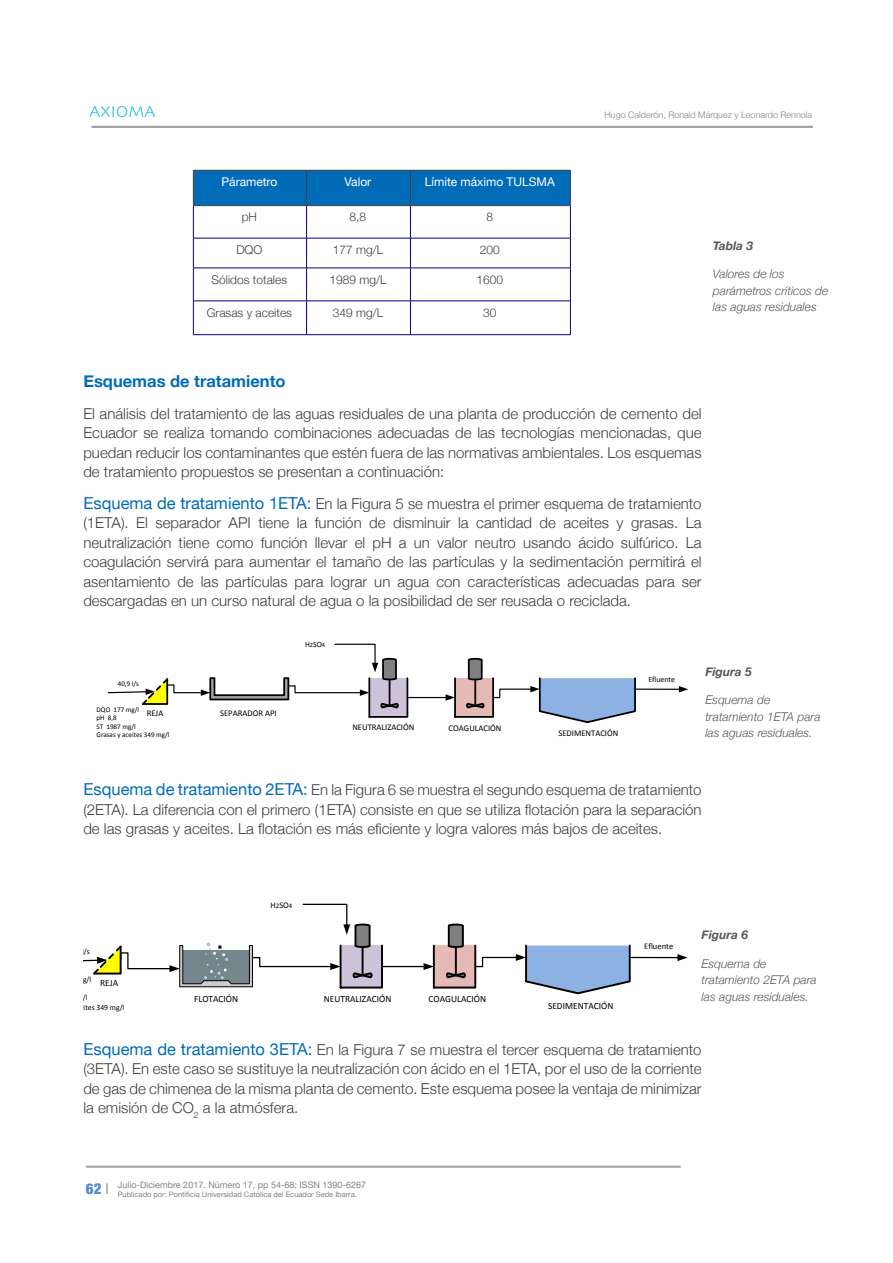
<style>
.page{position:relative;width:893px;height:1263px;background:#fff}
.page>*{position:absolute;margin:0;border:0;box-sizing:border-box;transform-origin:0 0}
.t1{font:700 16.5px "Helvetica Neue";color:#006cb7}
.t2{font:300 15px/19.5px "Helvetica Neue";color:#3e3e3f;text-align:justify}
.t3{font:italic 300 12px/16.5px "Helvetica Neue";color:#57585a}
.Contenido_de_la_tabl{font:300 12px "Helvetica Neue";color:#3e3e3f}
.Contenido_de_la_tabl-2{font:12px "Helvetica Neue";color:#fff}
.t4{font:italic 700 12px "Helvetica Neue";color:#57585a}
.t5{font:9.45px "Calibri";color:#000}
.t6{font:9px "Helvetica Neue";color:#808285}
.t7{font:300 9px "Helvetica Neue";color:#808285}
.t8{font:8.7px "Calibri";color:#000}
.t9{font:7.95px "Calibri";color:#000}
.t10{font:7.8px "Calibri";color:#000}
.t11{font:7.5px "Helvetica Neue";color:#808285}
.t12{font:7.2px/8.6px "Calibri";color:#000}
.s1{font-weight:400;font-size:16.5px;color:#006cb7}
.s2{font-size:6.45px}
.s3{font-size:6.9px}
.s4{font-weight:900;font-stretch:condensed;font-size:15px;color:#5a8fcb}
.s5{font-weight:300;font-size:15px;color:#76787b}
</style>
<div class="page">
<svg style="left:89px;top:106px;width:66px;height:11px"></svg>
<hr style="left:86px;top:1166px;width:595px;height:1px;background:#919396">
<hr style="left:86px;top:1167px;width:595px;height:1px;background:#919396">
<hr style="left:91px;top:126px;width:722px;height:1px;background:#919396">
<hr style="left:91px;top:127px;width:722px;height:1px;background:#919396">
<div style="left:194px;top:171px;width:376px;height:34px;background:#006cb7"></div>
<svg style="left:194px;top:206px;width:376px;height:128px"></svg>
<hr style="left:193px;top:170px;width:1px;height:35px;background:#3e3e3f">
<hr style="left:193px;top:170px;width:114px;height:1px;background:#3e3e3f">
<hr style="left:306px;top:170px;width:1px;height:35px;background:#3e3e3f">
<hr style="left:307px;top:170px;width:103px;height:1px;background:#3e3e3f">
<hr style="left:410px;top:170px;width:1px;height:35px;background:#3e3e3f">
<hr style="left:570px;top:170px;width:1px;height:35px;background:#3e3e3f">
<hr style="left:410px;top:170px;width:161px;height:1px;background:#3e3e3f">
<hr style="left:193px;top:206px;width:1px;height:32px;background:#000080">
<hr style="left:193px;top:205px;width:114px;height:1px;background:#3e3e3f">
<hr style="left:306px;top:206px;width:1px;height:32px;background:#000080">
<hr style="left:307px;top:205px;width:103px;height:1px;background:#3e3e3f">
<hr style="left:410px;top:206px;width:1px;height:32px;background:#000080">
<hr style="left:570px;top:206px;width:1px;height:32px;background:#000080">
<hr style="left:410px;top:205px;width:161px;height:1px;background:#3e3e3f">
<hr style="left:193px;top:238px;width:1px;height:30px;background:#000080">
<hr style="left:193px;top:238px;width:114px;height:1px;background:#000080">
<hr style="left:306px;top:238px;width:1px;height:30px;background:#000080">
<hr style="left:307px;top:238px;width:103px;height:1px;background:#000080">
<hr style="left:410px;top:238px;width:1px;height:30px;background:#000080">
<hr style="left:570px;top:238px;width:1px;height:30px;background:#000080">
<hr style="left:410px;top:238px;width:161px;height:1px;background:#000080">
<hr style="left:193px;top:268px;width:1px;height:33px;background:#000080">
<hr style="left:193px;top:268px;width:114px;height:1px;background:#000080">
<hr style="left:306px;top:268px;width:1px;height:33px;background:#000080">
<hr style="left:307px;top:268px;width:103px;height:1px;background:#000080">
<hr style="left:410px;top:268px;width:1px;height:33px;background:#000080">
<hr style="left:570px;top:268px;width:1px;height:33px;background:#000080">
<hr style="left:410px;top:268px;width:161px;height:1px;background:#000080">
<hr style="left:193px;top:301px;width:1px;height:33px;background:#000080">
<hr style="left:193px;top:301px;width:114px;height:1px;background:#000080">
<hr style="left:193px;top:334px;width:114px;height:1px;background:#000080">
<hr style="left:306px;top:301px;width:1px;height:33px;background:#000080">
<hr style="left:307px;top:301px;width:103px;height:1px;background:#000080">
<hr style="left:307px;top:334px;width:103px;height:1px;background:#000080">
<hr style="left:410px;top:301px;width:1px;height:33px;background:#000080">
<hr style="left:570px;top:301px;width:1px;height:33px;background:#000080">
<hr style="left:410px;top:301px;width:161px;height:1px;background:#000080">
<hr style="left:410px;top:334px;width:161px;height:1px;background:#000080">
<hr style="left:407px;top:697px;width:39px;height:1px;background:#000">
<svg style="left:446px;top:657px;width:190px;height:67px"></svg>
<hr style="left:635px;top:688px;width:45px;height:2px;background:#000">
<svg style="left:679px;top:686px;width:9px;height:6px"></svg>
<svg style="left:107px;top:643px;width:302px;height:75px"></svg>
<hr style="left:382px;top:966px;width:42px;height:1px;background:#000">
<svg style="left:424px;top:923px;width:208px;height:72px"></svg>
<hr style="left:630px;top:957px;width:48px;height:1px;background:#000">
<svg style="left:677px;top:954px;width:11px;height:7px"></svg>
<svg style="left:83px;top:903px;width:301px;height:86px"></svg>
<p class="Contenido_de_la_tabl-2" style="left:221px;top:174px;width:57px">Párametro</p>
<p class="Contenido_de_la_tabl-2" style="left:345px;top:174px;width:28px">Valor</p>
<p class="Contenido_de_la_tabl-2" style="left:425px;top:174px;width:132px">Límite máximo TULSMA</p>
<p class="Contenido_de_la_tabl" style="left:242px;top:210px;width:17px">pH</p>
<p class="Contenido_de_la_tabl" style="left:350px;top:210px;width:18px">8,8</p>
<p class="Contenido_de_la_tabl" style="left:486px;top:210px;width:8px">8</p>
<p class="Contenido_de_la_tabl" style="left:236px;top:242px;width:28px">DQO</p>
<p class="Contenido_de_la_tabl" style="left:333px;top:242px;width:52px">177 mg/L</p>
<p class="Contenido_de_la_tabl" style="left:480px;top:242px;width:22px">200</p>
<p class="Contenido_de_la_tabl" style="left:212px;top:272px;width:77px">Sólidos totales</p>
<p class="Contenido_de_la_tabl" style="left:329px;top:272px;width:59px">1989 mg/L</p>
<p class="Contenido_de_la_tabl" style="left:476px;top:272px;width:28px">1600</p>
<p class="Contenido_de_la_tabl" style="left:207px;top:305px;width:87px">Grasas y aceites</p>
<p class="Contenido_de_la_tabl" style="left:333px;top:305px;width:52px">349 mg/L</p>
<p class="Contenido_de_la_tabl" style="left:483px;top:305px;width:15px">30</p>
<p class="t7" style="left:605px;top:109px;width:209px">Hugo Calderón, Ronald Márquez y Leonardo Rennola</p>
<p class="t4" style="left:713px;top:238px;width:42px">Tabla 3</p>
<p class="t3" style="left:713px;top:266px;width:117px">Valores de los parámetros críticos de las aguas residuales</p>
<p class="t1" style="left:83px;top:371px;width:204px">Esquemas de tratamiento</p>
<p class="t2" style="left:83px;top:403px;width:620px">El análisis del tratamiento de las aguas residuales de una planta de producción de cemento del Ecuador se realiza tomando combinaciones adecuadas de las tecnologías mencionadas, que puedan reducir los contaminantes que estén fuera de las normativas ambientales. Los esquemas de tratamiento propuestos se presentan a continuación:</p>
<p class="t2" style="left:83px;top:493px;width:620px"><span class="s1">Esquema de tratamiento 1ETA:</span> En la Figura 5 se muestra el primer esquema de tratamiento (1ETA). El separador API tiene la función de disminuir la cantidad de aceites y grasas. La neutralización tiene como función llevar el pH a un valor neutro usando ácido sulfúrico. La coagulación servirá para aumentar el tamaño de las partículas y la sedimentación permitirá el asentamiento de las partículas para lograr un agua con características adecuadas para ser descargadas en un curso natural de agua o la posibilidad de ser reusada o reciclada.</p>
<p class="t9" style="left:305px;top:639px;width:22px">H<span class="s2">2</span>SO<span class="s2">4</span></p>
<p class="t12" style="left:118px;top:679px;width:23px">40,9 l/s</p>
<p class="t12" style="left:97px;top:705px;width:74px">DQO 177 mg/l<br>pH 8,8<br>ST 1987 mg/l<br>Grasas y aceites 349 mg/l</p>
<p class="t8" style="left:147px;top:707px;width:18px">REJA</p>
<p class="t8" style="left:220px;top:707px;width:58px">SEPARADOR API</p>
<p class="t8" style="left:352px;top:722px;width:64px">NEUTRALIZACIÓN</p>
<p class="t8" style="left:449px;top:722px;width:54px">COAGULACIÓN</p>
<p class="t8" style="left:558px;top:728px;width:62px">SEDIMENTACIÓN</p>
<p class="t9" style="left:648px;top:674px;width:28px">Efluente</p>
<p class="t4" style="left:705px;top:664px;width:48px">Figura 5</p>
<p class="t3" style="left:705px;top:692px;width:117px">Esquema de tratamiento 1ETA para las aguas residuales.</p>
<p class="t2" style="left:83px;top:780px;width:620px"><span class="s1">Esquema de tratamiento 2ETA:</span> En la Figura 6 se muestra el segundo esquema de tratamiento (2ETA). La diferencia con el primero (1ETA) consiste en que se utiliza flotación para la separación de las grasas y aceites. La flotación es más eficiente y logra valores más bajos de aceites.</p>
<p class="t5" style="left:100px;top:977px;width:20px">REJA</p>
<p class="t10" style="left:45px;top:1002px;width:81px">Grasas y aceites 349 mg/l</p>
<p class="t8" style="left:271px;top:899px;width:23px">H<span class="s3">2</span>SO<span class="s3">4</span></p>
<p class="t5" style="left:194px;top:993px;width:46px">FLOTACIÓN</p>
<p class="t5" style="left:324px;top:993px;width:69px">NEUTRALIZACIÓN</p>
<p class="t5" style="left:429px;top:993px;width:59px">COAGULACIÓN</p>
<p class="t5" style="left:548px;top:999px;width:67px">SEDIMENTACIÓN</p>
<p class="t8" style="left:644px;top:941px;width:31px">Efluente</p>
<p class="t4" style="left:702px;top:928px;width:48px">Figura 6</p>
<p class="t3" style="left:702px;top:955px;width:117px">Esquema de tratamiento 2ETA para las aguas residuales.</p>
<p class="t2" style="left:83px;top:1039px;width:620px"><span class="s1">Esquema de tratamiento 3ETA:</span> En la Figura 7 se muestra el tercer esquema de tratamiento (3ETA). En este caso se sustituye la neutralización con ácido en el 1ETA, por el uso de la corriente de gas de chimenea de la misma planta de cemento. Este esquema posee la ventaja de minimizar la emisión de CO<sub>2</sub> a la atmósfera.</p>
<p class="t6" style="left:86px;top:1179px;width:282px"><span class="s4">62</span> <span class="s5">I</span> Julio-Diciembre 2017. Número 17, pp 54-68; ISSN 1390-6267</p>
<p class="t11" style="left:118px;top:1190px;width:241px">Publicado por: Pontificia Universidad Católica del Ecuador Sede Ibarra.</p>
</div>
